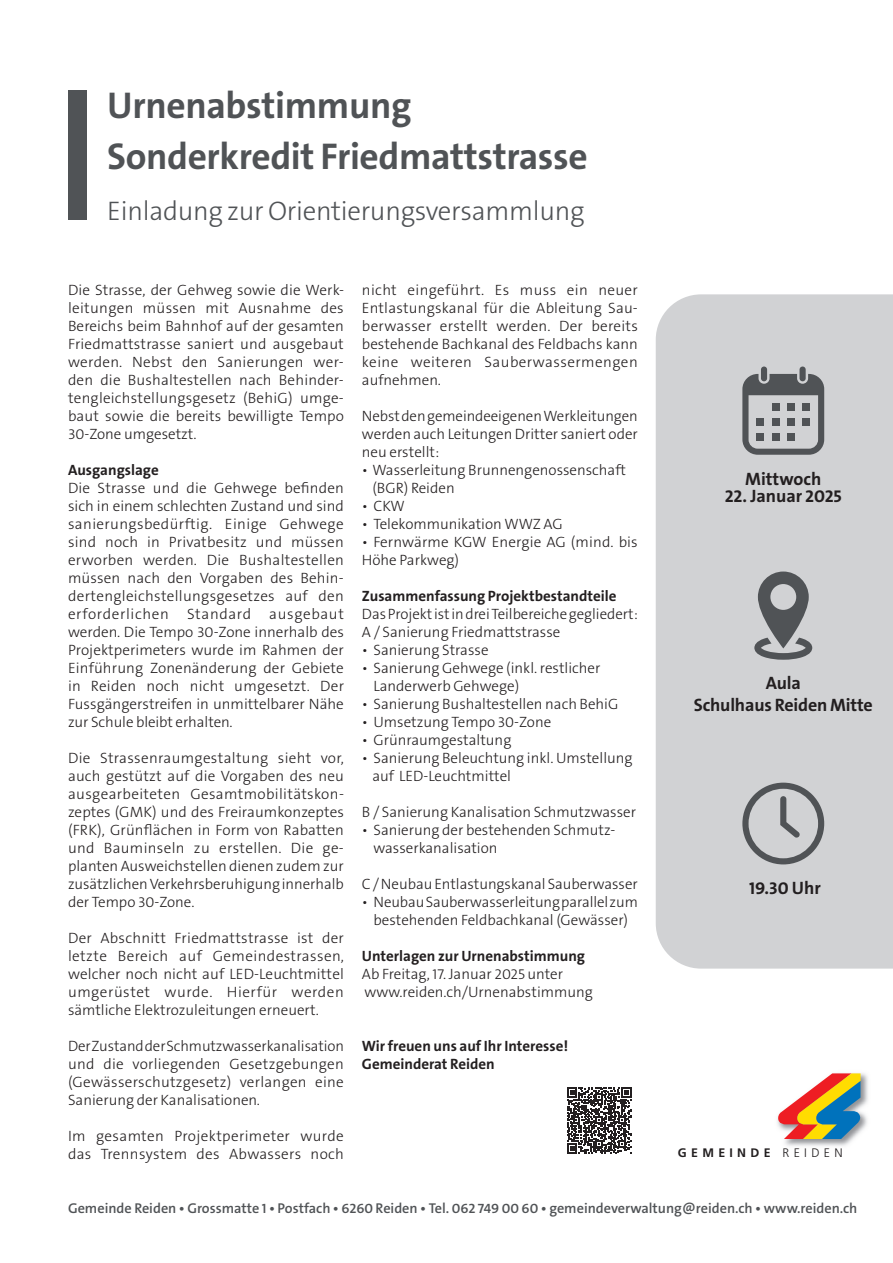
<style>
.page{position:relative;width:893px;height:1263px;background:#fff}
.page>*{position:absolute;margin:0;border:0;box-sizing:border-box;transform-origin:0 0}
.Zwischentitel{font:700 37.5px "The Sans Os F";letter-spacing:-.01em;color:#505356}
.Zwischentitel-2{font:300 27px "The Sans Os F";letter-spacing:-.01em;color:#505356}
.Zwischentitel-3{font:700 18px "The Sans Os F";letter-spacing:-.01em;color:#231f20}
.Zwischentitel-4{font:300 15px/18px "The Sans Os F";color:#231f20;text-align:justify}
.Zwischentitel-5{font:700 15px "The Sans Os F";color:#231f20}
.Zwischentitel-6{font:300 15px/18px "The Sans Os F";letter-spacing:.02em;color:#231f20}
.Zwischentitel-7{font:600 14.25px "The Sans Os F";color:#505356}
.t1{font:700 12.3px "Frutiger";letter-spacing:.35em;color:#231f20}
.s1{font-weight:300}
</style>
<div class="page">
<div style="left:656px;top:294px;width:237px;height:674px;background:#d1d2d4"></div>
<div style="left:761px;top:366px;width:6px;height:15px;background:#505356;border-radius:3px"></div>
<div style="left:799px;top:366px;width:7px;height:15px;background:#505356;border-radius:3px"></div>
<svg style="left:742px;top:374px;width:82px;height:81px;background:#919396"></svg>
<svg style="left:754px;top:571px;width:58px;height:89px;background:#8e9092"></svg>
<svg style="left:742px;top:783px;width:82px;height:81px;background:#afb0b2"></svg>
<div style="left:68px;top:90px;width:18px;height:130px;background:#505356"></div>
<img style="left:777px;top:1073px;width:91px;height:73px">
<svg style="left:778px;top:1073px;width:83px;height:66px"></svg>
<svg style="left:567px;top:1087px;width:64px;height:66px"></svg>
<p class="Zwischentitel" style="left:107px;top:81px;width:306px">Urnenabstimmung</p>
<p class="Zwischentitel" style="left:107px;top:132px;width:482px">Sonderkredit Friedmattstrasse</p>
<p class="Zwischentitel-2" style="left:107px;top:193px;width:479px">Einladung zur Orientierungsversammlung</p>
<p class="Zwischentitel-4" style="left:68px;top:281px;width:278px">Die Strasse, der Gehweg sowie die Werk&shy;leitungen müssen mit Ausnahme des Bereichs beim Bahnhof auf der gesamten Friedmattstrasse saniert und ausgebaut werden. Nebst den Sanierungen wer&shy;den die Bushaltestellen nach Behinder&shy;tengleichstellungsgesetz (BehiG) umge&shy;baut sowie die bereits bewilligte Tempo 30-Zone umgesetzt.</p>
<p class="Zwischentitel-5" style="left:68px;top:460px;width:92px">Ausgangslage</p>
<p class="Zwischentitel-4" style="left:68px;top:479px;width:277px">Die Strasse und die Gehwege befinden sich in einem schlechten Zustand und sind sanierungsbedürftig. Einige Gehwege sind noch in Privatbesitz und müssen erworben werden. Die Bushaltestellen müssen nach den Vorgaben des Behin&shy;dertengleichstellungsgesetzes auf den erforderlichen Standard ausgebaut werden. Die Tempo 30-Zone innerhalb des Projektperimeters wurde im Rahmen der Einführung Zonenänderung der Gebiete in Reiden noch nicht umgesetzt. Der Fussgängerstreifen in unmittelbarer Nähe zur Schule bleibt erhalten.</p>
<p class="Zwischentitel-4" style="left:68px;top:749px;width:278px">Die Strassenraumgestaltung sieht vor, auch gestützt auf die Vorgaben des neu ausgearbeiteten Gesamtmobilitätskon&shy;zeptes (GMK) und des Freiraumkonzeptes (FRK), Grünflächen in Form von Rabatten und Bauminseln zu erstellen. Die ge&shy;planten Ausweichstellen dienen zudem zur zusätzlichen Verkehrsberuhigung innerhalb der Tempo 30-Zone.</p>
<p class="Zwischentitel-4" style="left:68px;top:929px;width:277px">Der Abschnitt Friedmattstrasse ist der letzte Bereich auf Gemeindestrassen, welcher noch nicht auf LED-Leuchtmittel umgerüstet wurde. Hierfür werden sämtliche Elektrozuleitungen erneuert.</p>
<p class="Zwischentitel-4" style="left:68px;top:1037px;width:278px">Der Zustand der Schmutzwasserkanalisation und die vorliegenden Gesetzgebungen (Gewässerschutzgesetz) verlangen eine Sanierung der Kanalisationen.</p>
<p class="Zwischentitel-6" style="left:68px;top:1127px;width:277px">Im gesamten Projektperimeter wurde das Trennsystem des Abwassers noch</p>
<p class="Zwischentitel-4" style="left:362px;top:281px;width:278px">nicht eingeführt. Es muss ein neuer Entlastungskanal für die Ableitung Sau&shy;berwasser erstellt werden. Der bereits bestehende Bachkanal des Feldbachs kann keine weiteren Sauberwassermengen aufnehmen.</p>
<p class="Zwischentitel-4" style="left:362px;top:407px;width:277px">Nebst den gemeindeeigenen Werkleitungen werden auch Leitungen Dritter saniert oder neu erstellt:</p>
<p class="Zwischentitel-4" style="left:372px;top:461px;width:255px;text-indent:-10px">• Wasserleitung Brunnengenossenschaft (BGR) Reiden</p>
<p class="Zwischentitel-4" style="left:362px;top:497px;width:44px">• CKW</p>
<p class="Zwischentitel-4" style="left:362px;top:515px;width:202px">• Telekommunikation WWZ AG</p>
<p class="Zwischentitel-4" style="left:362px;top:533px;width:277px">• Fernwärme KGW Energie AG (mind. bis<br>Höhe Parkweg)</p>
<p class="Zwischentitel-5" style="left:362px;top:586px;width:256px">Zusammenfassung Projektbestandteile</p>
<p class="Zwischentitel-4" style="left:362px;top:605px;width:277px">Das Projekt ist in drei Teilbereiche gegliedert:</p>
<p class="Zwischentitel-4" style="left:362px;top:623px;width:200px">A / Sanierung Friedmattstrasse</p>
<p class="Zwischentitel-4" style="left:362px;top:641px;width:128px">• Sanierung Strasse</p>
<p class="Zwischentitel-4" style="left:373px;top:659px;width:228px;text-indent:-12px">• Sanierung Gehwege (inkl. restlicher<br>Landerwerb Gehwege)</p>
<p class="Zwischentitel-4" style="left:362px;top:695px;width:258px">• Sanierung Bushaltestellen nach BehiG</p>
<p class="Zwischentitel-4" style="left:362px;top:713px;width:191px">• Umsetzung Tempo 30-Zone</p>
<p class="Zwischentitel-4" style="left:362px;top:731px;width:151px">• Grünraumgestaltung</p>
<p class="Zwischentitel-4" style="left:372px;top:749px;width:262px;text-indent:-10px">• Sanierung Beleuchtung inkl. Umstellung auf LED-Leuchtmittel</p>
<p class="Zwischentitel-4" style="left:362px;top:803px;width:276px">B / Sanierung Kanalisation Schmutzwasser</p>
<p class="Zwischentitel-4" style="left:373px;top:821px;width:243px;text-indent:-12px">• Sanierung der bestehenden Schmutz&shy;wasserkanalisation</p>
<p class="Zwischentitel-4" style="left:362px;top:875px;width:277px">C / Neubau Entlastungskanal Sauberwasser</p>
<p class="Zwischentitel-4" style="left:362px;top:893px;width:277px;text-align:center">• Neubau Sauberwasserleitung parallel zum bestehenden Feldbachkanal (Gewässer)</p>
<p class="Zwischentitel-5" style="left:362px;top:946px;width:225px">Unterlagen zur Urnenabstimmung</p>
<p class="Zwischentitel-4" style="left:362px;top:965px;width:203px">Ab Freitag, 17. Januar 2025 unter</p>
<p class="Zwischentitel-4" style="left:365px;top:983px;width:230px">www.reiden.ch/Urnenabstimmung</p>
<p class="Zwischentitel-5" style="left:362px;top:1036px;width:208px">Wir freuen uns auf Ihr Interesse!</p>
<p class="Zwischentitel-5" style="left:362px;top:1054px;width:134px">Gemeinderat Reiden</p>
<p class="Zwischentitel-3" style="left:745px;top:467px;width:78px">Mittwoch</p>
<p class="Zwischentitel-3" style="left:725px;top:485px;width:119px">22. Januar 2025</p>
<p class="Zwischentitel-3" style="left:766px;top:672px;width:37px">Aula</p>
<p class="Zwischentitel-3" style="left:694px;top:693px;width:180px">Schulhaus Reiden Mitte</p>
<p class="Zwischentitel-3" style="left:749px;top:877px;width:73px">19.30 Uhr</p>
<p class="t1" style="left:678px;top:1145px;width:166px">GEMEINDE <span class="s1">REIDEN</span></p>
<p class="Zwischentitel-7" style="left:68px;top:1199px;width:791px">Gemeinde Reiden • Grossmatte 1 • Postfach • 6260 Reiden • Tel. 062 749 00 60 • gemeindeverwaltung@reiden.ch • www.reiden.ch</p>
</div>
